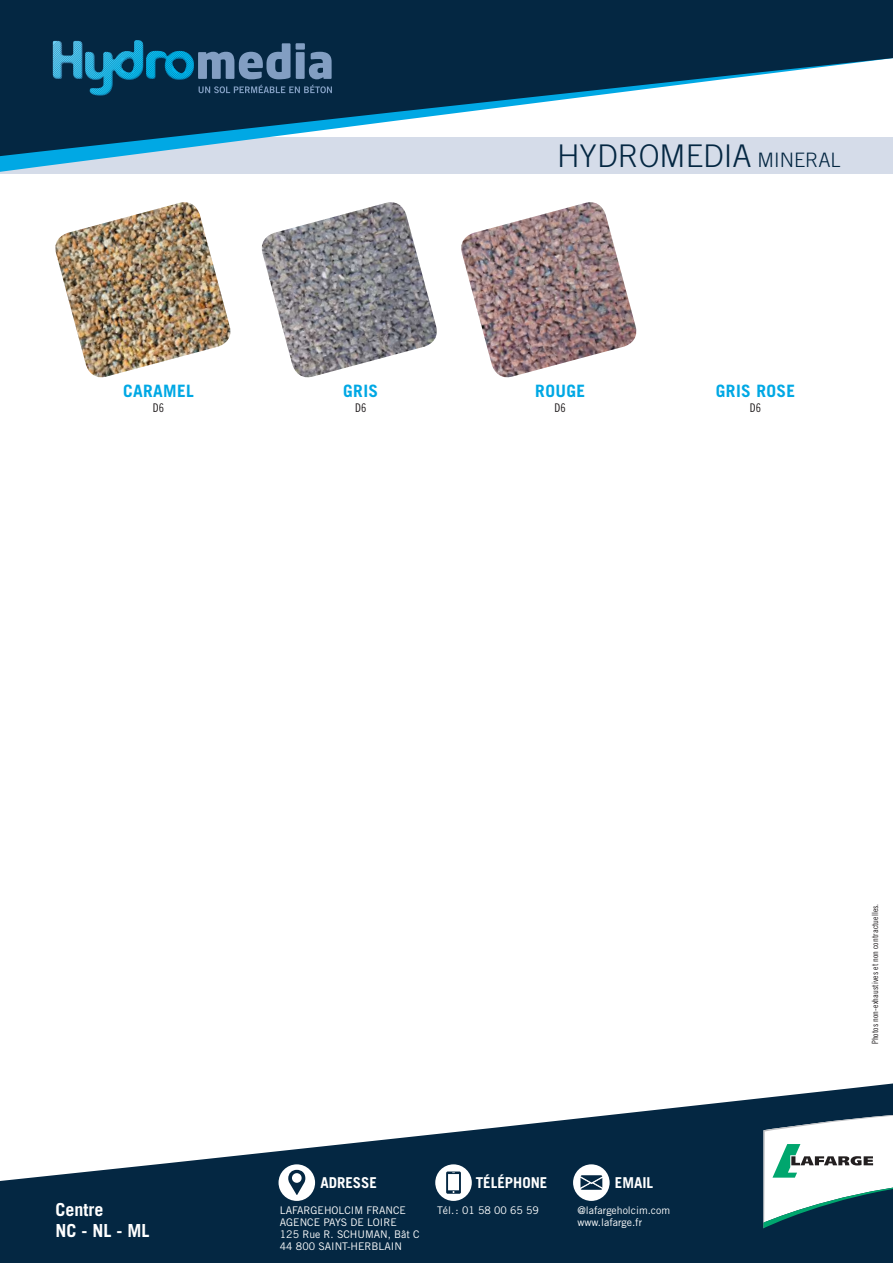
<style>
.page{position:relative;width:893px;height:1263px;background:#fff}
.page>*{position:absolute;margin:0;border:0;box-sizing:border-box;transform-origin:0 0}
.t1{font:300 31.35px "Trade Gothic LT Std";color:#042742}
.t2{font:700 18px/21px "Trade Gothic LT Std";color:#fff}
.t3{font:700 17.1px "Trade Gothic LT Std";letter-spacing:.02em;color:#00a8e4}
.t4{font:700 15px "Trade Gothic LT Std";color:#fff}
.t5{font:12px "Trade Gothic LT Std Cn 18";letter-spacing:.01em;color:#231f20}
.t6{font:10.5px/12px "Trade Gothic";color:#fff}
.t7{font:8.55px "Trade Gothic LT Std Cn 18";letter-spacing:.01em;color:#231f20}
.s1{font-size:19.95px}
</style>
<div class="page">
<div style="left:0;top:137px;width:893px;height:37px;background:#d5dce9"></div>
<svg style="left:0;top:158px;width:106px;height:14px"></svg>
<svg style="left:0;top:0;width:893px;height:158px;fill:#042742"></svg>
<svg style="left:0;top:1083px;width:893px;height:180px;fill:#042742"></svg>
<svg style="left:763px;top:1113px;width:130px;height:115px"></svg>
<div style="left:435px;top:1164px;width:37px;height:37px;background:#fff;border-radius:50%"></div>
<svg style="left:446px;top:1171px;width:15px;height:23px"></svg>
<div style="left:573px;top:1164px;width:37px;height:37px;background:#fff;border-radius:50%"></div>
<svg style="left:580px;top:1175px;width:23px;height:15px"></svg>
<div style="left:279px;top:1164px;width:36px;height:37px;background:#fff;border-radius:50%"></div>
<svg style="left:288px;top:1170px;width:17px;height:25px"></svg>
<div style="left:37px;top:26px;width:185px;height:84px;background:#042742"></div>
<svg style="left:53px;top:40px;width:279px;height:56px;background:#215777"></svg>
<img style="left:55px;top:202px;width:175px;height:175px">
<img style="left:262px;top:202px;width:175px;height:175px">
<img style="left:461px;top:202px;width:175px;height:175px">
<h3 class="t3" style="left:123px;top:380px;width:72px">CARAMEL</h3>
<p class="t5" style="left:153px;top:400px;width:13px">D6</p>
<h3 class="t3" style="left:343px;top:380px;width:36px">GRIS</h3>
<p class="t5" style="left:355px;top:400px;width:13px">D6</p>
<h1 class="t1" style="left:557px;top:137px;width:285px">HYDROMEDIA <span class="s1">MINERAL</span></h1>
<h3 class="t3" style="left:535px;top:380px;width:51px">ROUGE</h3>
<p class="t5" style="left:554px;top:400px;width:13px">D6</p>
<h3 class="t3" style="left:716px;top:380px;width:81px">GRIS ROSE</h3>
<p class="t5" style="left:750px;top:400px;width:13px">D6</p>
<h2 class="t2" style="left:55px;top:1199px;width:95px">CENTRE<br>NC - NL - ML</h2>
<h3 class="t4" style="left:320px;top:1173px;width:58px">ADRESSE</h3>
<h3 class="t4" style="left:476px;top:1173px;width:73px">TÉLÉPHONE</h3>
<h3 class="t4" style="left:615px;top:1173px;width:40px">EMAIL</h3>
<p class="t6" style="left:280px;top:1204px;width:141px">LAFARGEHOLCIM FRANCE<br>AGENCE PAYS DE LOIRE<br>125 Rue R. SCHUMAN, Bât C<br>44 800 SAINT-HERBLAIN</p>
<p class="t6" style="left:437px;top:1204px;width:103px">Tél.: 01 58 00 65 59</p>
<p class="t6" style="left:577px;top:1204px;width:94px">@lafargeholcim.com www.lafarge.fr</p>
<p class="t7" style="left:870px;top:1044px;width:142px;rotate:-90deg">Photos non-exhaustives et non contractuelles.</p>
</div>
